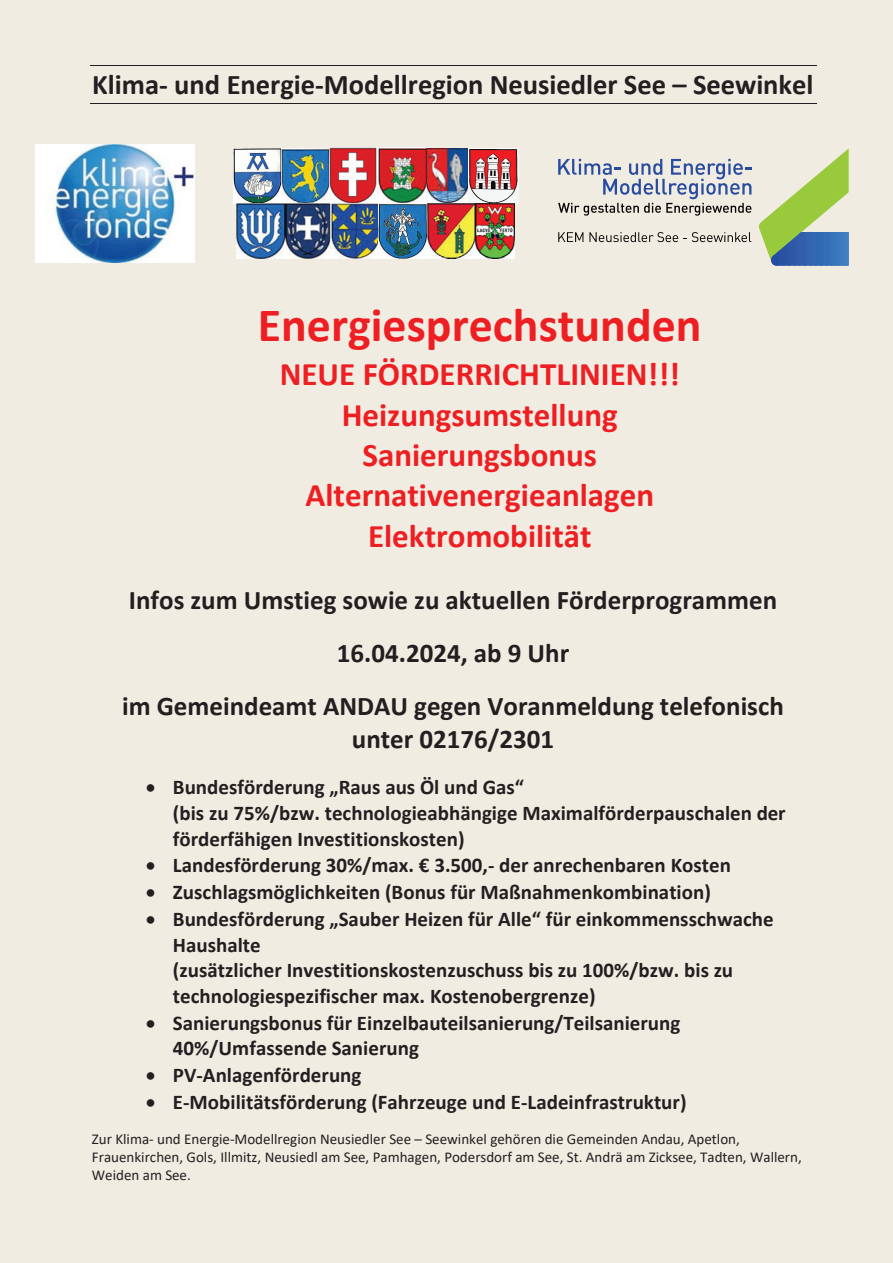
<style>
.page{position:relative;width:893px;height:1263px;background:#f1ece2}
.page>*{position:absolute;margin:0;border:0;box-sizing:border-box;transform-origin:0 0}
.t1{font:700 48px "Calibri";color:#ee1f23}
.t2{font:700 33px/40.3px "Calibri";color:#ee1f23;text-align:center}
.t3{font:700 28.5px "Calibri";color:#231f20}
.t4{font:700 27px/53.1px "Calibri";color:#231f20;text-align:center}
.t5{font:700 21px/25.7px "Calibri";color:#231f20}
.t6{font:15px/18.3px "Calibri";color:#231f20}
</style>
<div class="page">
<hr style="left:90px;top:65px;width:727px;height:1px;background:#231f20">
<hr style="left:90px;top:103px;width:727px;height:1px;background:#231f20">
<img style="left:233px;top:148px;width:285px;height:56px">
<img style="left:237px;top:203px;width:278px;height:56px">
<img style="left:35px;top:145px;width:160px;height:117px">
<svg style="left:759px;top:148px;width:90px;height:113px"></svg>
<div style="left:772px;top:232px;width:2px;height:33px;border:1px solid #294da0"></div>
<div style="left:774px;top:232px;width:1px;height:33px;border:1px solid #294da0"></div>
<div style="left:775px;top:232px;width:1px;height:33px;border:1px solid #224ea2"></div>
<div style="left:776px;top:232px;width:1px;height:33px;border:1px solid #224ea2"></div>
<div style="left:777px;top:232px;width:2px;height:33px;border:1px solid #234fa2"></div>
<div style="left:778px;top:232px;width:2px;height:33px;border:1px solid #2650a3"></div>
<div style="left:780px;top:232px;width:1px;height:33px;border:1px solid #2751a3"></div>
<div style="left:781px;top:232px;width:1px;height:33px;border:1px solid #2752a3"></div>
<div style="left:782px;top:232px;width:1px;height:33px;border:1px solid #2853a4"></div>
<div style="left:783px;top:232px;width:2px;height:33px;border:1px solid #2a53a4"></div>
<div style="left:785px;top:232px;width:1px;height:33px;border:1px solid #2954a4"></div>
<div style="left:786px;top:232px;width:1px;height:33px;border:1px solid #2b54a4"></div>
<div style="left:787px;top:232px;width:1px;height:33px;border:1px solid #2c55a5"></div>
<div style="left:788px;top:232px;width:2px;height:33px;border:1px solid #2b56a6"></div>
<div style="left:790px;top:232px;width:1px;height:33px;border:1px solid #2c57a6"></div>
<div style="left:791px;top:232px;width:1px;height:33px;border:1px solid #2e58a7"></div>
<div style="left:792px;top:232px;width:1px;height:33px;border:1px solid #2f59a7"></div>
<div style="left:793px;top:232px;width:2px;height:33px;border:1px solid #3159a7"></div>
<div style="left:795px;top:232px;width:1px;height:33px;border:1px solid #2e5aa8"></div>
<div style="left:796px;top:232px;width:1px;height:33px;border:1px solid #315ba9"></div>
<div style="left:797px;top:232px;width:1px;height:33px;border:1px solid #325ca9"></div>
<div style="left:798px;top:232px;width:1px;height:33px;border:1px solid #325daa"></div>
<div style="left:799px;top:232px;width:2px;height:33px;border:1px solid #335daa"></div>
<div style="left:801px;top:232px;width:1px;height:33px;border:1px solid #315fac"></div>
<div style="left:802px;top:232px;width:1px;height:33px;border:1px solid #335fac"></div>
<div style="left:803px;top:232px;width:1px;height:33px;border:1px solid #325fac"></div>
<div style="left:804px;top:232px;width:2px;height:33px;border:1px solid #3260ad"></div>
<div style="left:806px;top:232px;width:1px;height:33px;border:1px solid #3461ae"></div>
<div style="left:807px;top:232px;width:1px;height:33px;border:1px solid #3362ae"></div>
<div style="left:808px;top:232px;width:1px;height:33px;border:1px solid #3463af"></div>
<div style="left:809px;top:232px;width:1px;height:33px;border:1px solid #3563af"></div>
<div style="left:810px;top:232px;width:2px;height:33px;border:1px solid #3464b0"></div>
<div style="left:812px;top:232px;width:1px;height:33px;border:1px solid #3565b0"></div>
<div style="left:813px;top:232px;width:1px;height:33px;border:1px solid #3566b1"></div>
<div style="left:814px;top:232px;width:1px;height:33px;border:1px solid #3367b2"></div>
<div style="left:815px;top:232px;width:2px;height:33px;border:1px solid #3268b2"></div>
<div style="left:817px;top:232px;width:1px;height:33px;border:1px solid #3268b2"></div>
<div style="left:818px;top:232px;width:1px;height:33px;border:1px solid #3169b3"></div>
<div style="left:819px;top:232px;width:1px;height:33px;border:1px solid #306ab4"></div>
<div style="left:820px;top:232px;width:2px;height:33px;border:1px solid #2e6bb4"></div>
<div style="left:822px;top:232px;width:1px;height:33px;border:1px solid #2f6bb4"></div>
<div style="left:823px;top:232px;width:1px;height:33px;border:1px solid #2e6cb5"></div>
<div style="left:824px;top:232px;width:1px;height:33px;border:1px solid #396eb7"></div>
<div style="left:825px;top:232px;width:1px;height:33px;border:1px solid #396eb7"></div>
<div style="left:826px;top:232px;width:2px;height:33px;border:1px solid #2e6eb6"></div>
<div style="left:828px;top:232px;width:1px;height:33px;border:1px solid #306fb7"></div>
<div style="left:829px;top:232px;width:1px;height:33px;border:1px solid #3170b8"></div>
<div style="left:830px;top:232px;width:1px;height:33px;border:1px solid #3371b8"></div>
<div style="left:831px;top:232px;width:2px;height:33px;border:1px solid #3572b9"></div>
<div style="left:833px;top:232px;width:1px;height:33px;border:1px solid #3673ba"></div>
<div style="left:834px;top:232px;width:1px;height:33px;border:1px solid #3874ba"></div>
<div style="left:835px;top:232px;width:1px;height:33px;border:1px solid #3775bb"></div>
<div style="left:836px;top:232px;width:2px;height:33px;border:1px solid #3b76bc"></div>
<div style="left:838px;top:232px;width:1px;height:33px;border:1px solid #3d77bc"></div>
<div style="left:839px;top:232px;width:1px;height:33px;border:1px solid #3c78bd"></div>
<div style="left:840px;top:232px;width:1px;height:33px;border:1px solid #3e79be"></div>
<div style="left:841px;top:232px;width:1px;height:33px;border:1px solid #3f7abe"></div>
<div style="left:842px;top:232px;width:2px;height:33px;border:1px solid #3e7bbf"></div>
<div style="left:844px;top:232px;width:1px;height:33px;border:1px solid #407cc0"></div>
<div style="left:845px;top:232px;width:1px;height:33px;border:1px solid #417dc0"></div>
<div style="left:846px;top:232px;width:1px;height:33px;border:1px solid #427ec1"></div>
<div style="left:847px;top:232px;width:2px;height:33px;border:1px solid #437fc2"></div>
<hr style="left:848px;top:232px;width:1px;height:33px;background:#4380c2">
<svg style="left:558px;top:159px;width:194px;height:57px"></svg>
<svg style="left:558px;top:232px;width:25px;height:10px"></svg>
<svg style="left:589px;top:232px;width:162px;height:10px"></svg>
<h3 class="t3" style="left:92px;top:65px;width:723px">Klima- und Energie-Modellregion Neusiedler See – Seewinkel</h3>
<h1 class="t1" style="left:258px;top:291px;width:445px">Energiesprechstunden</h1>
<h2 class="t2" style="left:280px;top:354px;width:402px">NEUE FÖRDERRICHTLINIEN!!!<br>Heizungsumstellung<br>Sanierungsbonus<br>Alternativenergieanlagen<br>Elektromobilität</h2>
<p class="t4" style="left:122px;top:573px;width:663px">Infos zum Umstieg sowie zu aktuellen Förderprogrammen<br>16.04.2024, ab 9 Uhr<br>im Gemeindeamt ANDAU gegen Voranmeldung telefonisch</p>
<p class="t4" style="left:352px;top:712px;width:204px">unter 02176/2301</p>
<p class="t5" style="left:173px;top:774px;width:614px;text-indent:-27px">• Bundesförderung „Raus aus Öl und Gas“<br>(bis zu 75%/bzw. technologieabhängige Maximalförderpauschalen der förderfähigen Investitionskosten)</p>
<p class="t5" style="left:146px;top:852px;width:586px">• Landesförderung 30%/max. € 3.500,- der anrechenbaren Kosten</p>
<p class="t5" style="left:146px;top:879px;width:566px">• Zuschlagsmöglichkeiten (Bonus für Maßnahmenkombination)</p>
<p class="t5" style="left:173px;top:906px;width:602px;text-indent:-27px">• Bundesförderung „Sauber Heizen für Alle“ für einkommensschwache Haushalte<br>(zusätzlicher Investitionskostenzuschuss bis zu 100%/bzw. bis zu technologiespezifischer max. Kostenobergrenze)</p>
<p class="t5" style="left:173px;top:1009px;width:509px;text-indent:-27px">• Sanierungsbonus für Einzelbauteilsanierung/Teilsanierung<br>40%/Umfassende Sanierung</p>
<p class="t5" style="left:146px;top:1062px;width:217px">• PV-Anlagenförderung</p>
<p class="t5" style="left:146px;top:1089px;width:542px">• E-Mobilitätsförderung (Fahrzeuge und E-Ladeinfrastruktur)</p>
<p class="t6" style="left:92px;top:1129px;width:711px">Zur Klima- und Energie-Modellregion Neusiedler See – Seewinkel gehören die Gemeinden Andau, Apetlon,<br>Frauenkirchen, Gols, Illmitz, Neusiedl am See, Pamhagen, Podersdorf am See, St. Andrä am Zicksee, Tadten, Wallern,<br>Weiden am See.</p>
</div>
